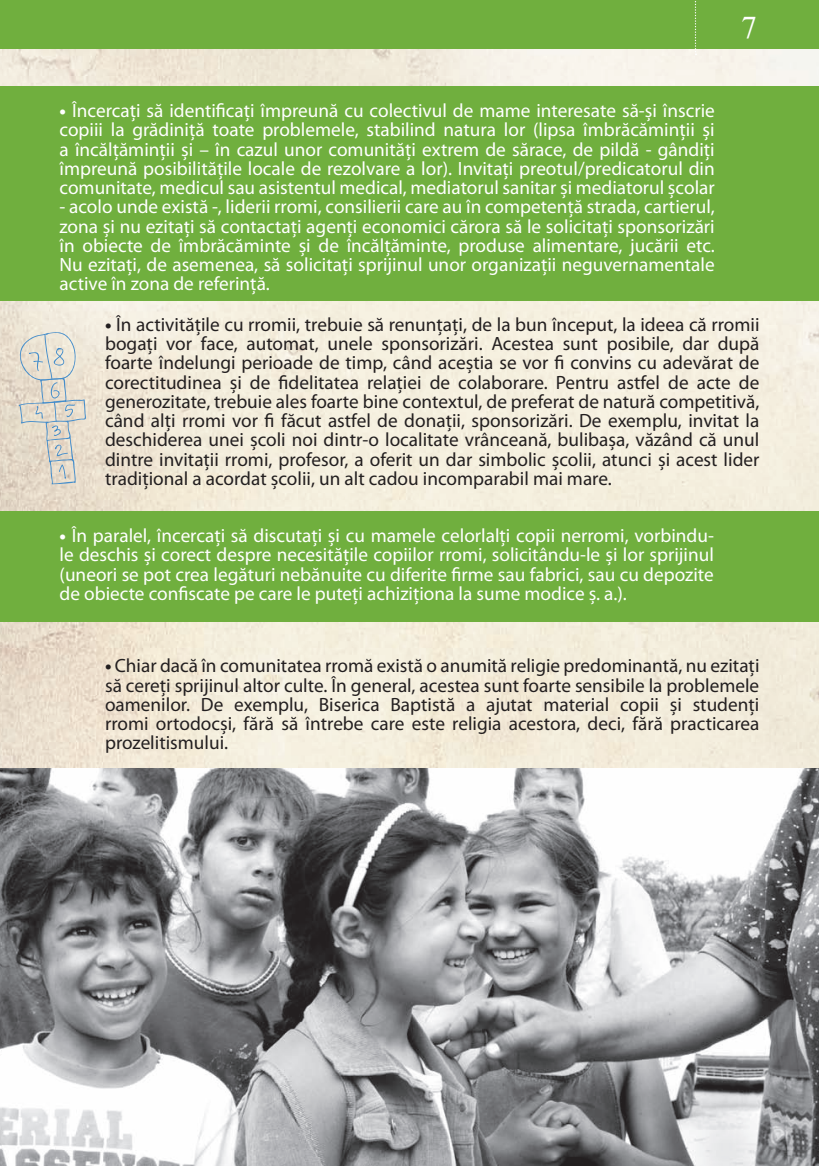
<style>
.page{position:relative;width:819px;height:1166px;background:#fff}
.page>*{position:absolute;margin:0;border:0;box-sizing:border-box;transform-origin:0 0}
.t1{font:31.5px "Times New Roman";color:#fff}
.t2{font:19.25px/19.2px "Myriad Pro";color:#fff;text-align:justify}
.t3{font:19.25px/19.2px "Myriad Pro";color:#231f20;text-align:justify}
.s1{font-weight:700}
</style>
<div class="page">
<img style="left:0;top:49px;width:819px;height:719px">
<div style="left:0;top:512px;width:819px;height:110px;background:#70af3e"></div>
<img style="left:0;top:768px;width:819px;height:398px">
<div style="left:0;top:87px;width:819px;height:214px;background:#70af3e"></div>
<svg style="left:106px;top:316px;width:11px;height:20px"></svg>
<svg style="left:19px;top:331px;width:68px;height:153px;background:#dad7cd"></svg>
<div style="left:0;top:0;width:819px;height:49px;background:#70af3e"></div>
<svg style="left:694px;top:1px;width:2px;height:54px"></svg>
<h1 class="t1" style="left:741px;top:10px;width:17px">7</h1>
<p class="t2" style="left:60px;top:103px;width:656px"><span class="s1">•</span> Încercaţi să identificaţi împreună cu colectivul de mame interesate să-și înscrie copiii la grădiniţă toate problemele, stabilind natura lor (lipsa îmbrăcăminţii și a încălţăminţii și – în cazul unor comunităţi extrem de sărace, de pildă - gândiţi împreună posibilităţile locale de rezolvare a lor). Invitaţi preotul/predicatorul din comunitate, medicul sau asistentul medical, mediatorul sanitar și mediatorul școlar</p>
<p class="t2" style="left:60px;top:199px;width:656px">- acolo unde există -, liderii rromi, consilierii care au în competenţă strada, cartierul, zona și nu ezitaţi să contactaţi agenţi economici cărora să le solicitaţi sponsorizări în obiecte de îmbrăcăminte și de încălţăminte, produse alimentare, jucării etc.<br>Nu ezitaţi, de asemenea, să solicitaţi sprijinul unor organizaţii neguvernamentale active în zona de referinţă.</p>
<p class="t3" style="left:105px;top:316px;width:656px"><span class="s1">•</span> În activităţile cu rromii, trebuie să renunţaţi, de la bun început, la ideea că rromii bogaţi vor face, automat, unele sponsorizări. Acestea sunt posibile, dar după foarte îndelungi perioade de timp, când aceștia se vor fi convins cu adevărat de corectitudinea și de fidelitatea relaţiei de colaborare. Pentru astfel de acte de generozitate, trebuie ales foarte bine contextul, de preferat de natură competitivă, când alţi rromi vor fi făcut astfel de donaţii, sponsorizări. De exemplu, invitat la deschiderea unei școli noi dintr-o localitate vrânceană, bulibașa, văzând că unul dintre invitaţii rromi, profesor, a oferit un dar simbolic școlii, atunci și acest lider tradiţional a acordat școlii, un alt cadou incomparabil mai mare.</p>
<p class="t2" style="left:60px;top:528px;width:656px"><span class="s1">•</span> În paralel, încercaţi să discutaţi și cu mamele celorlalţi copii nerromi, vorbindu&shy;le deschis și corect despre necesităţile copiilor rromi, solicitându-le și lor sprijinul (uneori se pot crea legături nebănuite cu diferite firme sau fabrici, sau cu depozite de obiecte confiscate pe care le puteţi achiziţiona la sume modice ș. a.).</p>
<p class="t3" style="left:105px;top:658px;width:656px"><span class="s1">•</span> Chiar dacă în comunitatea rromă există o anumită religie predominantă, nu ezitaţi să cereţi sprijinul altor culte. În general, acestea sunt foarte sensibile la problemele oamenilor. De exemplu, Biserica Baptistă a ajutat material copii și studenţi rromi ortodocși, fără să întrebe care este religia acestora, deci, fără practicarea prozelitismului.</p>
</div>
